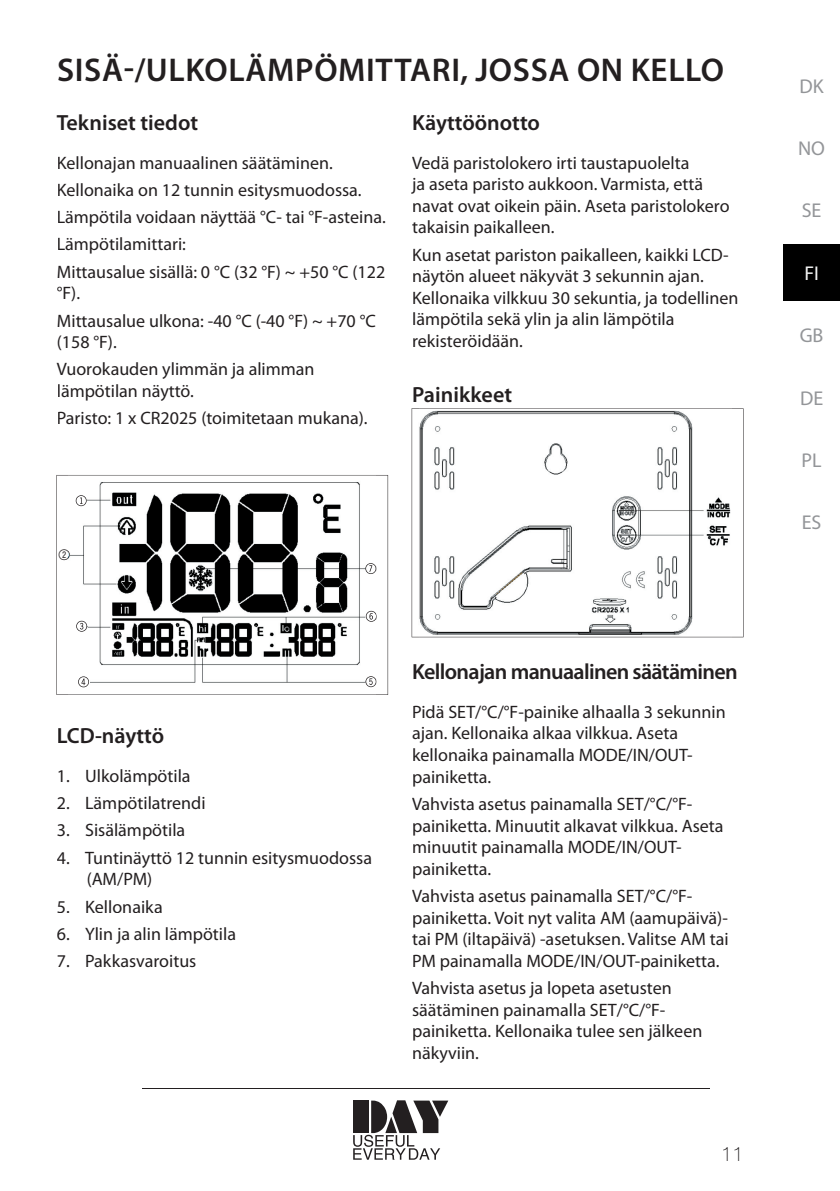
<style>
.page{position:relative;width:840px;height:1191px;background:#fff}
.page>*{position:absolute;margin:0;border:0;box-sizing:border-box;transform-origin:0 0}
.t1{font:600 33px "Myriad Pro";letter-spacing:.02em;color:#231f20}
.t2{font:600 22px "Myriad Pro";letter-spacing:-.005em;color:#231f20}
.t3{font:600 22px "Myriad Pro";letter-spacing:-.03em;color:#231f20}
.t4{font:20px "Myriad Pro";color:#939598}
.t5{font:100 20px "Helvetica Neue";color:#231f20}
.t6{font:20px "Myriad Pro";color:#f4f5f5}
.t7{font:18px/21.6px "Myriad Pro";color:#231f20}
.t8{font:18px "Double Digits Round";color:#231f20}
</style>
<div class="page">
<hr style="left:142px;top:1088px;width:567px;height:1px;background:#231f20">
<div style="left:782px;top:244px;width:57px;height:56px;background:#000"></div>
<svg style="left:353px;top:1100px;width:95px;height:59px"></svg>
<svg style="left:56px;top:475px;width:332px;height:220px"></svg>
<img style="left:68px;top:475px;width:307px;height:55px">
<img style="left:68px;top:639px;width:307px;height:55px">
<svg style="left:76px;top:495px;width:11px;height:11px"></svg>
<svg style="left:68px;top:549px;width:2px;height:11px"></svg>
<svg style="left:76px;top:621px;width:11px;height:10px"></svg>
<svg style="left:78px;top:676px;width:11px;height:11px"></svg>
<svg style="left:365px;top:676px;width:10px;height:11px"></svg>
<svg style="left:365px;top:611px;width:10px;height:11px"></svg>
<svg style="left:365px;top:563px;width:10px;height:11px"></svg>
<svg style="left:411px;top:408px;width:332px;height:229px"></svg>
<img style="left:419px;top:408px;width:312px;height:58px">
<img style="left:419px;top:579px;width:312px;height:58px">
<h1 class="t1" style="left:57px;top:52px;width:668px">SISÄ-/ULKOLÄMPÖMITTARI, JOSSA ON KELLO</h1>
<p class="t2" style="left:412px;top:110px;width:129px">Käyttöönotto</p>
<p class="t7" style="left:412px;top:152px;width:319px">Vedä paristolokero irti taustapuolelta<br>ja aseta paristo aukkoon. Varmista, että navat ovat oikein päin. Aseta paristolokero takaisin paikalleen.</p>
<p class="t7" style="left:412px;top:244px;width:327px">Kun asetat pariston paikalleen, kaikki LCD&shy;näytön alueet näkyvät 3 sekunnin ajan.<br>Kellonaika vilkkuu 30 sekuntia, ja todellinen lämpötila sekä ylin ja alin lämpötila rekisteröidään.</p>
<p class="t2" style="left:412px;top:382px;width:101px">Painikkeet</p>
<p class="t2" style="left:57px;top:110px;width:143px">Tekniset tiedot</p>
<p class="t7" style="left:57px;top:149px;width:330px;line-height:27.2px">Kellonajan manuaalinen säätäminen.<br>Kellonaika on 12 tunnin esitysmuodossa.<br>Lämpötila voidaan näyttää °C- tai °F-asteina.<br>Lämpötilamittari:<br>Mittausalue sisällä: 0 °C (32 °F) ~ +50 °C (122</p>
<p class="t7" style="left:57px;top:280px;width:320px;line-height:27.2px">°F).<br>Mittausalue ulkona: -40 °C (-40 °F) ~ +70 °C</p>
<p class="t7" style="left:57px;top:329px;width:259px;line-height:27.2px">(158 °F).<br>Vuorokauden ylimmän ja alimman</p>
<p class="t7" style="left:57px;top:378px;width:312px;line-height:27.2px">lämpötilan näyttö.<br>Paristo: 1 x CR2025 (toimitetaan mukana).</p>
<p class="t8" style="left:59px;top:541px;width:16px">2</p>
<p class="t2" style="left:57px;top:723px;width:109px">LCD-näyttö</p>
<p class="t7" style="left:57px;top:765px;width:135px">1. Ulkolämpötila</p>
<p class="t7" style="left:57px;top:792px;width:150px">2. Lämpötilatrendi</p>
<p class="t7" style="left:57px;top:820px;width:130px">3. Sisälämpötila</p>
<p class="t7" style="left:87px;top:847px;width:286px;text-indent:-30px">4. Tuntinäyttö 12 tunnin esitysmuodossa (AM/PM)</p>
<p class="t7" style="left:57px;top:896px;width:107px">5. Kellonaika</p>
<p class="t7" style="left:57px;top:923px;width:181px">6. Ylin ja alin lämpötila</p>
<p class="t7" style="left:57px;top:950px;width:141px">7. Pakkasvaroitus</p>
<p class="t3" style="left:412px;top:659px;width:327px">Kellonajan manuaalinen säätäminen</p>
<p class="t7" style="left:412px;top:701px;width:315px">Pidä SET/°C/°F-painike alhaalla 3 sekunnin ajan. Kellonaika alkaa vilkkua. Aseta kellonaika painamalla MODE/IN/OUT&shy;painiketta.</p>
<p class="t7" style="left:412px;top:793px;width:312px">Vahvista asetus painamalla SET/°C/°F&shy;painiketta. Minuutit alkavat vilkkua. Aseta minuutit painamalla MODE/IN/OUT&shy;painiketta.</p>
<p class="t7" style="left:412px;top:885px;width:318px">Vahvista asetus painamalla SET/°C/°F&shy;painiketta. Voit nyt valita AM (aamupäivä)- tai PM (iltapäivä) -asetuksen. Valitse AM tai PM painamalla MODE/IN/OUT-painiketta.</p>
<p class="t7" style="left:412px;top:977px;width:291px">Vahvista asetus ja lopeta asetusten säätäminen painamalla SET/°C/°F&shy;painiketta. Kellonaika tulee sen jälkeen näkyviin.</p>
<p class="t5" style="left:720px;top:1142px;width:24px">11</p>
<p class="t4" style="left:799px;top:75px;width:26px">DK</p>
<p class="t4" style="left:797px;top:137px;width:28px">NO</p>
<p class="t4" style="left:801px;top:200px;width:21px">SE</p>
<p class="t6" style="left:803px;top:262px;width:16px">FI</p>
<p class="t4" style="left:799px;top:324px;width:25px">GB</p>
<p class="t4" style="left:799px;top:387px;width:25px">DE</p>
<p class="t4" style="left:801px;top:449px;width:22px">PL</p>
<p class="t4" style="left:801px;top:511px;width:21px">ES</p>
</div>
